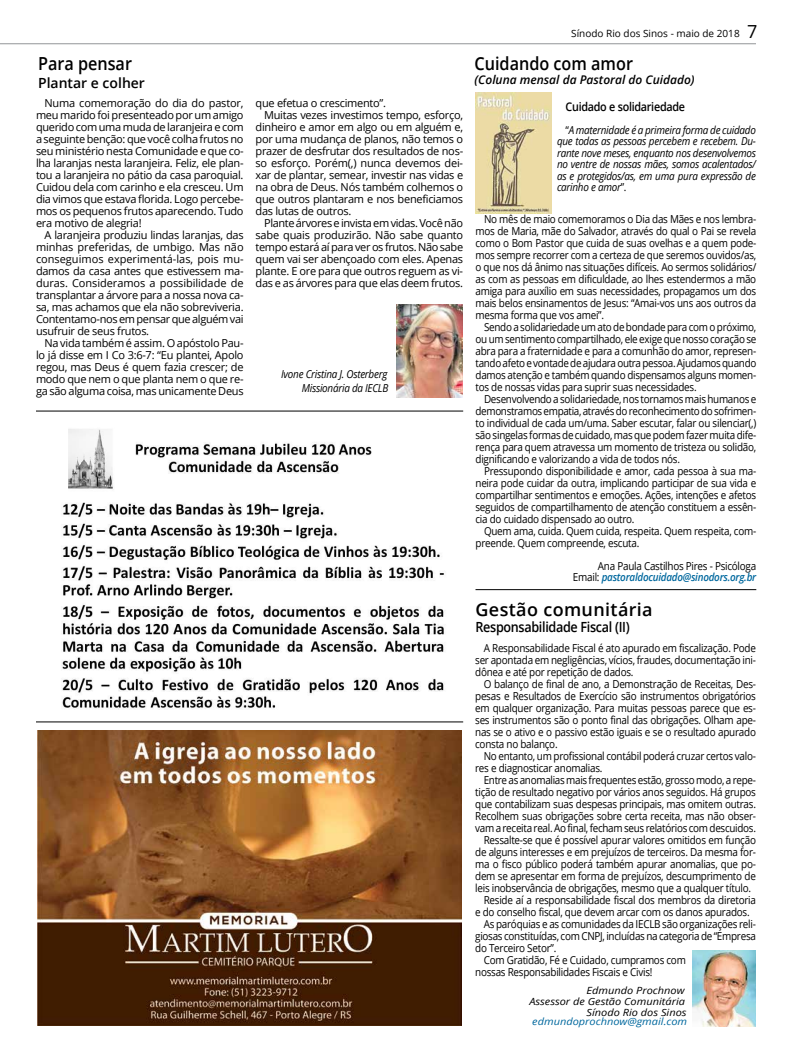
<style>
.page{position:relative;width:792px;height:1063px;background:#fff}
.page>*{position:absolute;margin:0;border:0;box-sizing:border-box;transform-origin:0 0}
.t1{font:600 18px "Open Sans";color:#000;scale:.9 1}
.t2{font:600 18px "Open Sans";letter-spacing:.02em;color:#000}
.t3{font:600 14px "Open Sans";letter-spacing:-.025em;color:#000;scale:.9 1}
.t4{font:600 14px "Open Sans";color:#000}
.t5{font:italic 600 12px "Open Sans";color:#000}
.t6{font:600 12px "Open Sans";letter-spacing:-.025em;color:#000;scale:.9 1}
.t7{font:11px/12px "Open Sans";letter-spacing:-.025em;color:#000;text-align:justify;scale:.9 1}
.t8{font:11px/12px "Open Sans";letter-spacing:-.025em;color:#000;text-align:justify}
.t9{font:italic 11px/11.5px "Open Sans";letter-spacing:-.025em;color:#000;text-align:justify;scale:.9 1}
.t10{font:10px "Open Sans";color:#000}
.t11{font:italic 9.9px/11px "Open Sans";color:#000;text-align:right;scale:1.11 1}
.t12{font:italic 9.9px "Open Sans";color:#00689e;scale:1.11 1}
.s1{font-size:18px}
.s2{font-style:normal}
.s3{font-weight:600;font-style:italic;color:#00689e}
</style>
<div class="page">
<hr style="left:0;top:43px;width:756px;height:1px;background:#939598">
<hr style="left:36px;top:721px;width:427px;height:1px;background:#000">
<img style="left:37px;top:731px;width:425px;height:295px">
<img style="left:476px;top:92px;width:75px;height:121px">
<hr style="left:476px;top:589px;width:280px;height:1px;background:#000">
<img style="left:693px;top:951px;width:63px;height:76px">
<hr style="left:36px;top:411px;width:427px;height:1px;background:#000">
<img style="left:397px;top:305px;width:65px;height:93px">
<img style="left:61px;top:429px;width:383px;height:281px">
<h1 class="t1" style="left:38px;top:52px;width:106px">Para pensar</h1>
<p class="t4" style="left:38px;top:74px;width:108px">Plantar e colher</p>
<p class="t8" style="left:36px;top:97px;width:209px;text-indent:9px">Numa comemoração do dia do pastor, meu marido foi presenteado por um amigo querido com uma muda de laranjeira e com a seguinte benção: que você colha frutos no seu ministério nesta Comunidade e que co&shy;lha laranjas nesta laranjeira. Feliz, ele plan&shy;tou a laranjeira no pátio da casa paroquial.<br>Cuidou dela com carinho e ela cresceu. Um dia vimos que estava florida. Logo percebe&shy;mos os pequenos frutos aparecendo. Tudo era motivo de alegria!</p>
<p class="t8" style="left:36px;top:229px;width:209px;text-indent:9px">A laranjeira produziu lindas laranjas, das minhas preferidas, de umbigo. Mas não conseguimos experimentá-las, pois mu&shy;damos da casa antes que estivessem ma&shy;duras. Consideramos a possibilidade de transplantar a árvore para a nossa nova ca&shy;sa, mas achamos que ela não sobreviveria.<br>Contentamo-nos em pensar que alguém vai usufruir de seus frutos.</p>
<p class="t8" style="left:36px;top:337px;width:209px;text-indent:9px">Na vida também é assim. O apóstolo Pau&shy;lo já disse em I Co 3:6-7: “Eu plantei, Apolo regou, mas Deus é quem fazia crescer; de modo que nem o que planta nem o que re&shy;ga são alguma coisa, mas unicamente Deus</p>
<p class="t8" style="left:256px;top:97px;width:132px">que efetua o crescimento”.</p>
<p class="t8" style="left:264px;top:109px;width:201px">Muitas vezes investimos tempo, esforço,</p>
<p class="t8" style="left:256px;top:121px;width:209px">dinheiro e amor em algo ou em alguém e,</p>
<p class="t8" style="left:256px;top:133px;width:209px">por uma mudança de planos, não temos o</p>
<p class="t8" style="left:256px;top:145px;width:209px">prazer de desfrutar dos resultados de nos-</p>
<p class="t8" style="left:256px;top:157px;width:209px">so esforço. Porém(,) nunca devemos dei-</p>
<p class="t8" style="left:256px;top:169px;width:209px">xar de plantar, semear, investir nas vidas e</p>
<p class="t8" style="left:256px;top:181px;width:209px">na obra de Deus. Nós também colhemos o</p>
<p class="t8" style="left:256px;top:193px;width:209px">que outros plantaram e nos beneficiamos</p>
<p class="t8" style="left:256px;top:205px;width:97px">das lutas de outros.</p>
<p class="t8" style="left:264px;top:217px;width:200px">Plante árvores e invista em vidas. Você não</p>
<p class="t8" style="left:256px;top:229px;width:209px">sabe quais produzirão. Não sabe quanto</p>
<p class="t8" style="left:256px;top:241px;width:209px">tempo estará aí para ver os frutos. Não sabe</p>
<p class="t8" style="left:256px;top:253px;width:209px">quem vai ser abençoado com eles. Apenas</p>
<p class="t8" style="left:256px;top:265px;width:209px">plante. E ore para que outros reguem as vi-</p>
<p class="t8" style="left:256px;top:277px;width:209px">das e as árvores para que elas deem frutos.</p>
<p class="t9" style="left:281px;top:367px;width:121px;line-height:14px;text-align:right">Ivone Cristina J. Osterberg<br>Missionária da IECLB</p>
<p class="t10" style="left:571px;top:27px;width:188px">Sínodo Rio dos Sinos - maio de 2018 <span class="s1">7</span></p>
<h1 class="t1" style="left:475px;top:52px;width:178px">Cuidando com amor</h1>
<p class="t5" style="left:475px;top:72px;width:222px">(Coluna mensal da Pastoral do Cuidado)</p>
<p class="t6" style="left:566px;top:98px;width:134px">Cuidado e solidariedade</p>
<p class="t9" style="left:557px;top:124px;width:223px;text-indent:9px"><span class="s2">“</span>A maternidade é a primeira forma de cuidado que todas as pessoas percebem e recebem. Du&shy;rante nove meses, enquanto nos desenvolvemos no ventre de nossas mães, somos acalentados/ as e protegidos/as, em uma pura expressão de carinho e amor<span class="s2">”.</span></p>
<p class="t7" style="left:476px;top:213px;width:314px;text-indent:9px">No mês de maio comemoramos o Dia das Mães e nos lembra&shy;mos de Maria, mãe do Salvador, através do qual o Pai se revela como o Bom Pastor que cuida de suas ovelhas e a quem pode&shy;mos sempre recorrer com a certeza de que seremos ouvidos/as, o que nos dá ânimo nas situações difíceis. Ao sermos solidários/ as com as pessoas em dificuldade, ao lhes estendermos a mão amiga para auxílio em suas necessidades, propagamos um dos mais belos ensinamentos de Jesus: “Amai-vos uns aos outros da mesma forma que vos amei”.</p>
<p class="t7" style="left:476px;top:321px;width:314px;text-indent:9px">Sendo a solidariedade um ato de bondade para com o próximo, ou um sentimento compartilhado, ele exige que nosso coração se abra para a fraternidade e para a comunhão do amor, represen&shy;tando afeto e vontade de ajudara outra pessoa. Ajudamos quando damos atenção e também quando dispensamos alguns momen&shy;tos de nossas vidas para suprir suas necessidades.</p>
<p class="t7" style="left:476px;top:393px;width:314px;text-indent:9px">Desenvolvendo a solidariedade, nos tornamos mais humanos e demonstramos empatia, através do reconhecimento do sofrimen&shy;to individual de cada um/uma. Saber escutar, falar ou silenciar(,) são singelas formas de cuidado, mas que podem fazer muita dife&shy;rença para quem atravessa um momento de tristeza ou solidão, dignificando e valorizando a vida de todos nós.</p>
<p class="t7" style="left:476px;top:465px;width:314px;text-indent:9px">Pressupondo disponibilidade e amor, cada pessoa à sua ma&shy;neira pode cuidar da outra, implicando participar de sua vida e compartilhar sentimentos e emoções. Ações, intenções e afetos seguidos de compartilhamento de atenção constituem a essên&shy;cia do cuidado dispensado ao outro.</p>
<p class="t7" style="left:476px;top:525px;width:314px;text-indent:9px">Quem ama, cuida. Quem cuida, respeita. Quem respeita, com&shy;preende. Quem compreende, escuta.</p>
<p class="t7" style="left:573px;top:560px;width:205px;line-height:11.5px;text-align:right">Ana Paula Castilhos Pires - Psicóloga<br>Email: <span class="s3">pastoraldocuidado@sinodors.org.br</span></p>
<h1 class="t2" style="left:476px;top:597px;width:179px">Gestão comunitária</h1>
<p class="t3" style="left:476px;top:617px;width:173px">Responsabilidade Fiscal (II)</p>
<p class="t7" style="left:475px;top:641px;width:314px;text-indent:9px">A Responsabilidade Fiscal é ato apurado em fiscalização. Pode ser apontada em negligências, vícios, fraudes, documentação ini&shy;dônea e até por repetição de dados.</p>
<p class="t7" style="left:475px;top:677px;width:314px;text-indent:9px">O balanço de final de ano, a Demonstração de Receitas, Des&shy;pesas e Resultados de Exercício são instrumentos obrigatórios em qualquer organização. Para muitas pessoas parece que es&shy;ses instrumentos são o ponto final das obrigações. Olham ape&shy;nas se o ativo e o passivo estão iguais e se o resultado apurado consta no balanço.</p>
<p class="t7" style="left:475px;top:749px;width:314px;text-indent:9px">No entanto, um profissional contábil poderá cruzar certos valo&shy;res e diagnosticar anomalias.</p>
<p class="t7" style="left:484px;top:773px;width:304px">Entre as anomalias mais frequentes estão, grosso modo, a repe-</p>
<p class="t7" style="left:475px;top:785px;width:314px">tição de resultado negativo por vários anos seguidos. Há grupos</p>
<p class="t7" style="left:475px;top:797px;width:313px">que contabilizam suas despesas principais, mas omitem outras.</p>
<p class="t7" style="left:475px;top:809px;width:314px">Recolhem suas obrigações sobre certa receita, mas não obser-</p>
<p class="t7" style="left:475px;top:821px;width:314px">vam a receita real. Ao final, fecham seus relatórios com descuidos.</p>
<p class="t7" style="left:484px;top:833px;width:304px">Ressalte-se que é possível apurar valores omitidos em função</p>
<p class="t7" style="left:475px;top:845px;width:314px">de alguns interesses e em prejuízos de terceiros. Da mesma for-</p>
<p class="t7" style="left:475px;top:857px;width:314px">ma o fisco público poderá também apurar anomalias, que po-</p>
<p class="t7" style="left:475px;top:869px;width:313px">dem se apresentar em forma de prejuízos, descumprimento de</p>
<p class="t7" style="left:475px;top:881px;width:308px">leis inobservância de obrigações, mesmo que a qualquer título.</p>
<p class="t7" style="left:484px;top:893px;width:304px">Reside aí a responsabilidade fiscal dos membros da diretoria</p>
<p class="t7" style="left:475px;top:905px;width:306px">e do conselho fiscal, que devem arcar com os danos apurados.</p>
<p class="t7" style="left:484px;top:917px;width:304px">As paróquias e as comunidades da IECLB são organizações reli-</p>
<p class="t7" style="left:475px;top:929px;width:313px">giosas constituídas, com CNPJ, incluídas na categoria de “Empresa</p>
<p class="t7" style="left:475px;top:941px;width:92px">do Terceiro Setor”.</p>
<p class="t7" style="left:484px;top:953px;width:226px">Com Gratidão, Fé e Cuidado, cumpramos com</p>
<p class="t7" style="left:475px;top:965px;width:198px">nossas Responsabilidades Fiscais e Civis!</p>
<p class="t11" style="left:529px;top:984px;width:143px">Edmundo Prochnow<br>Assessor de Gestão Comunitária<br>Sínodo Rio dos Sinos</p>
<p class="t12" style="left:532px;top:1014px;width:141px">edmundoprochnow@gmail.com</p>
</div>
